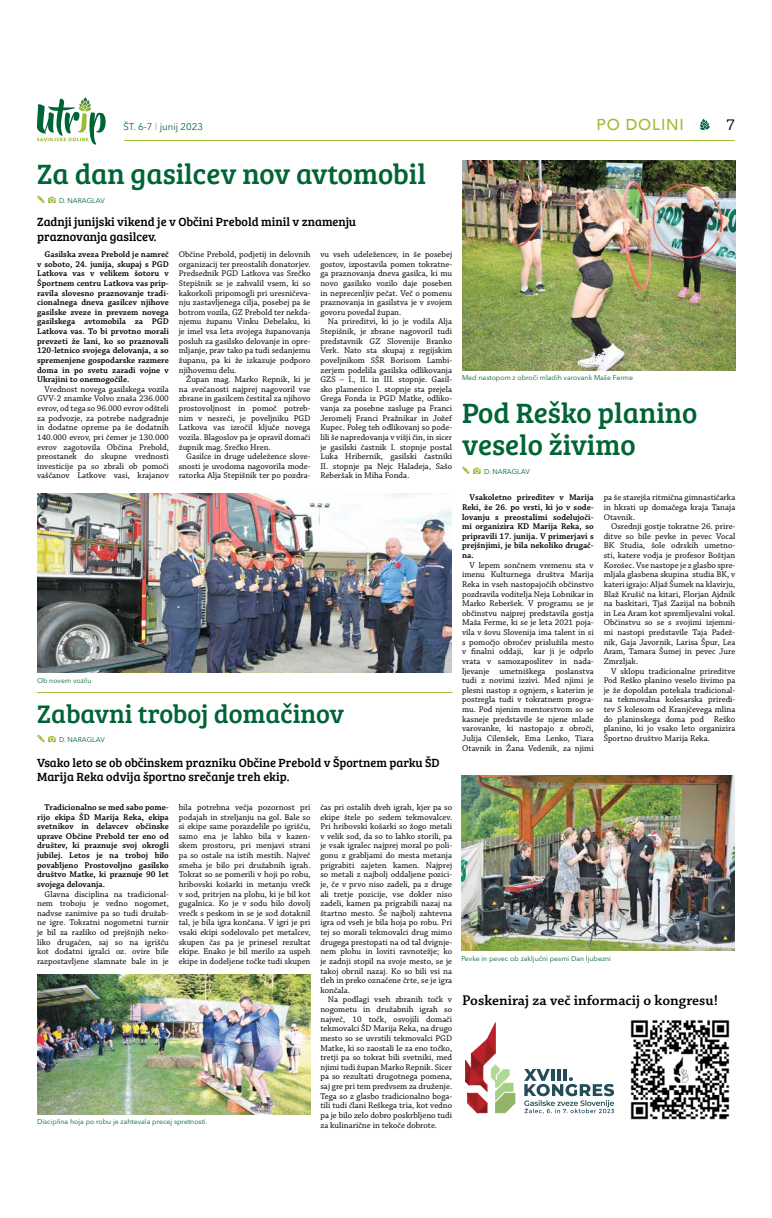
<style>
.page{position:relative;width:772px;height:1218px;background:#fff}
.page>*{position:absolute;margin:0;border:0;box-sizing:border-box;transform-origin:0 0}
.t1{font:28.88px/31.5px "Bree Serif";color:#006437}
.t2{font:26.25px "Bree Serif";color:#006437}
.t3{font:16.62px "Chaparral Pro";color:#000}
.t4{font:500 15.75px "Avenir";letter-spacing:.05em;color:#9ebb36}
.t5{font:600 14.88px "Chaparral Pro";color:#000}
.t6{font:12.25px/14px "Bree Serif";color:#000}
.t7{font:9.62px "Avenir Next LT Pro";color:#006437}
.t8{font:8.75px/9.6px "Chaparral Pro";color:#000;text-align:justify}
.t9{font:600 8.75px/9.6px "Chaparral Pro";color:#000;text-align:justify}
.t10{font:7px "Avenir Next LT Pro";color:#006437}
.s1{color:#9ebb36}
</style>
<div class="page">
<svg style="left:700px;top:119px;width:9px;height:11px"></svg>
<hr style="left:124px;top:140px;width:610px;height:1px;background:#9ebb36">
<svg style="left:37px;top:97px;width:69px;height:48px"></svg>
<svg style="left:462px;top:466px;width:18px;height:8px"></svg>
<img style="left:462px;top:160px;width:273px;height:210px">
<hr style="left:37px;top:692px;width:415px;height:1px;background:#9ebb36">
<img style="left:461px;top:775px;width:273px;height:175px">
<svg style="left:37px;top:735px;width:19px;height:7px"></svg>
<img style="left:37px;top:975px;width:273px;height:139px">
<svg style="left:37px;top:195px;width:19px;height:8px"></svg>
<img style="left:38px;top:494px;width:413px;height:179px">
<img style="left:630px;top:1020px;width:100px;height:100px">
<svg style="left:524px;top:1069px;width:90px;height:45px"></svg>
<svg style="left:465px;top:1022px;width:50px;height:91px"></svg>
<p class="t7" style="left:124px;top:121px;width:81px">ŠT. 6-7 <span class="s1">I</span> junij 2023</p>
<h3 class="t4" style="left:596px;top:111px;width:89px">PO DOLINI</h3>
<h3 class="t3" style="left:725px;top:116px;width:10px">7</h3>
<h1 class="t1" style="left:37px;top:156px;width:390px">Za dan gasilcev nov avtomobil</h1>
<p class="t10" style="left:59px;top:196px;width:47px">D. NARAGLAV</p>
<h3 class="t6" style="left:37px;top:215px;width:320px">Zadnji junijski vikend je v Občini Prebold minil v znamenju praznovanja gasilcev.</h3>
<p class="t9" style="left:37px;top:250px;width:133px;text-indent:7px">Gasilska zveza Prebold je namreč v soboto, 24. junija, skupaj s PGD Latkova vas v velikem šotoru v Športnem centru Latkova vas prip&shy;ravila slovesno praznovanje tradi&shy;cionalnega dneva gasilcev njihove gasilske zveze in prevzem novega gasilskega avtomobila za PGD Latkova vas. To bi prvotno morali prevzeti že lani, ko so praznovali 120-letnico svojega delovanja, a so spremenjene gospodarske razmere doma in po svetu zaradi vojne v Ukrajini to onemogočile.</p>
<p class="t8" style="left:37px;top:385px;width:133px;text-indent:7px">Vrednost novega gasilskega vozila GVV-2 znamke Volvo znaša 236.000 evrov, od tega so 96.000 evrov odšteli za podvozje, za potrebe nadgradnje in dodatne opreme pa še dodatnih 140.000 evrov, pri čemer je 130.000 evrov zagotovila Občina Prebold, preostanek do skupne vrednosti investicije pa so zbrali ob pomoči vaščanov Latkove vasi, krajanov</p>
<p class="t8" style="left:179px;top:250px;width:133px">Občine Prebold, podjetij in delovnih organizacij ter preostalih donatorjev.<br>Predsednik PGD Latkova vas Srečko Stepišnik se je zahvalil vsem, ki so kakorkoli pripomogli pri uresničeva&shy;nju zastavljenega cilja, posebej pa še botrom vozila, GZ Prebold ter nekda&shy;njemu županu Vinku Debelaku, ki je imel vsa leta svojega županovanja posluh za gasilsko delovanje in opre&shy;mljanje, prav tako pa tudi sedanjemu županu, pa ki že izkazuje podporo njihovemu delu.</p>
<p class="t8" style="left:179px;top:375px;width:133px;text-indent:7px">Župan mag. Marko Repnik, ki je na svečanosti najprej nagovoril vse zbrane in gasilcem čestital za njihovo prostovoljnost in pomoč potreb&shy;nim v nesreči, je poveljniku PGD Latkova vas izročil ključe novega vozila. Blagoslov pa je opravil domači župnik mag. Srečko Hren.</p>
<p class="t8" style="left:179px;top:452px;width:133px;text-indent:7px">Gasilce in druge udeležence slove&shy;snosti je uvodoma nagovorila mode&shy;ratorka Alja Stepišnik ter po pozdra-</p>
<p class="t8" style="left:320px;top:250px;width:133px">vu vseh udeležencev, in še posebej gostov, izpostavila pomen tokratne&shy;ga praznovanja dneva gasilca, ki mu novo gasilsko vozilo daje poseben in neprecenljiv pečat. Več o pomenu praznovanja in gasilstva je v svojem govoru povedal župan.</p>
<p class="t8" style="left:320px;top:317px;width:133px;text-indent:7px">Na prireditvi, ki jo je vodila Alja Stepišnik, je zbrane nagovoril tudi predstavnik GZ Slovenije Branko Verk. Nato sta skupaj z regijskim poveljnikom SŠR Borisom Lambi&shy;zerjem podelila gasilska odlikovanja GZS – I., II. in III. stopnje. Gasil&shy;sko plamenico I. stopnje sta prejela Grega Fonda iz PGD Matke, odliko&shy;vanja za posebne zasluge pa Franci Jeromelj Franci Pražnikar in Jožef Kupec. Poleg teh odlikovanj so pode&shy;lili še napredovanja v višji čin, in sicer je gasilski častnik I. stopnje postal Luka Hribernik, gasilski častniki II. stopnje pa Nejc Haladeja, Sašo Reberšak in Miha Fonda.</p>
<p class="t10" style="left:37px;top:676px;width:56px">Ob novem vozilu</p>
<h2 class="t2" style="left:37px;top:695px;width:308px">Zabavni troboj domačinov</h2>
<p class="t10" style="left:59px;top:735px;width:47px">D. NARAGLAV</p>
<h3 class="t6" style="left:37px;top:755px;width:404px">Vsako leto se ob občinskem prazniku Občine Prebold v Športnem parku ŠD<br>Marija Reka odvija športno srečanje treh ekip.</h3>
<p class="t9" style="left:37px;top:802px;width:133px;text-indent:7px">Tradicionalno se med sabo pome&shy;rijo ekipa ŠD Marija Reka, ekipa svetnikov in delavcev občinske uprave Občine Prebold ter eno od društev, ki praznuje svoj okrogli jubilej. Letos je na troboj bilo povabljeno Prostovoljno gasilsko društvo Matke, ki praznuje 90 let svojega delovanja.</p>
<p class="t8" style="left:37px;top:889px;width:133px;text-indent:7px">Glavna disciplina na tradicional&shy;nem troboju je vedno nogomet, nadvse zanimive pa so tudi družab&shy;ne igre. Tokratni nogometni turnir je bil za razliko od prejšnjih neko&shy;liko drugačen, saj so na igrišču kot dodatni igralci oz. ovire bile razpostavljene slamnate bale in je</p>
<p class="t8" style="left:179px;top:803px;width:133px">bila potrebna večja pozornost pri podajah in streljanju na gol. Bale so si ekipe same porazdelile po igrišču, samo ena je lahko bila v kazen&shy;skem prostoru, pri menjavi strani pa so ostale na istih mestih. Največ smeha je bilo pri družabnih igrah.<br>Tokrat so se pomerili v hoji po robu, hribovski košarki in metanju vrečk v sod, pritrjen na plohu, ki je bil kot gugalnica. Ko je v sodu bilo dovolj vrečk s peskom in se je sod dotaknil tal, je bila igra končana. V igri je pri vsaki ekipi sodelovalo pet metalcev, skupen čas pa je prinesel rezultat ekipe. Enako je bil merilo za uspeh ekipe in dodeljene točke tudi skupen</p>
<p class="t8" style="left:320px;top:803px;width:133px">čas pri ostalih dveh igrah, kjer pa so ekipe štele po sedem tekmovalcev.<br>Pri hribovski košarki so žogo metali v velik sod, da so to lahko storili, pa je vsak igralec najprej moral po poli&shy;gonu z grabljami do mesta metanja prigrabiti zajeten kamen. Najprej so metali z najbolj oddaljene pozici&shy;je, če v prvo niso zadeli, pa z druge ali tretje pozicije, vse dokler niso zadeli, kamen pa prigrabili nazaj na štartno mesto. Še najbolj zahtevna igra od vseh je bila hoja po robu. Pri tej so morali tekmovalci drug mimo drugega prestopati na od tal dvignje&shy;nem plohu in loviti ravnotežje; ko je zadnji stopil na svoje mesto, se je takoj obrnil nazaj. Ko so bili vsi na tleh in preko označene črte, se je igra končala.</p>
<p class="t8" style="left:320px;top:995px;width:133px;text-indent:7px">Na podlagi vseh zbranih točk v nogometu in družabnih igrah so največ, 10 točk, osvojili domači tekmovalci ŠD Marija Reka, na drugo mesto so se uvrstili tekmovalci PGD Matke, ki so zaostali le za eno točko, tretji pa so tokrat bili svetniki, med njimi tudi župan Marko Repnik. Sicer pa so rezultati drugotnega pomena, saj gre pri tem predvsem za druženje.<br>Tega so z glasbo tradicionalno boga&shy;tili tudi člani Reškega tria, kot vedno pa je bilo zelo dobro poskrbljeno tudi za kulinarične in tekoče dobrote.</p>
<p class="t10" style="left:37px;top:1118px;width:172px">Disciplina hoja po robu je zahtevala precej spretnosti.</p>
<p class="t10" style="left:462px;top:374px;width:172px">Med nastopom z obroči mladih varovank Maše Ferme</p>
<h1 class="t1" style="left:462px;top:396px;width:236px">Pod Reško planino veselo živimo</h1>
<p class="t10" style="left:484px;top:467px;width:47px">D. NARAGLAV</p>
<p class="t9" style="left:462px;top:493px;width:133px;text-indent:7px">Vsakoletno prireditev v Marija Reki, že 26. po vrsti, ki jo v sode&shy;lovanju s preostalimi sodelujoči&shy;mi organizira KD Marija Reka, so pripravili 17. junija. V primerjavi s prejšnjimi, je bila nekoliko drugač&shy;na.</p>
<p class="t8" style="left:462px;top:560px;width:133px;text-indent:7px">V lepem sončnem vremenu sta v imenu Kulturnega društva Marija Reka in vseh nastopajočih občinstvo pozdravila voditelja Neja Lobnikar in Marko Reberšek. V programu se je občinstvu najprej predstavila gostja Maša Ferme, ki se je leta 2021 poja&shy;vila v šovu Slovenija ima talent in si s pomočjo obročev prislužila mesto v finalni oddaji, kar ji je odprlo vrata v samozaposlitev in nada&shy;ljevanje umetniškega poslanstva tudi z novimi izzivi. Med njimi je plesni nastop z ognjem, s katerim je postregla tudi v tokratnem progra&shy;mu. Pod njenim mentorstvom so se kasneje predstavile še njene mlade varovanke, ki nastopajo z obroči, Julija Cilenšek, Ema Lenko, Tiara Otavnik in Žana Vedenik, za njimi</p>
<p class="t8" style="left:603px;top:493px;width:133px">pa še starejša ritmična gimnastičarka in hkrati up domačega kraja Tanaja Otavnik.</p>
<p class="t8" style="left:603px;top:522px;width:133px;text-indent:7px">Osrednji gostje tokratne 26. prire&shy;ditve so bile pevke in pevec Vocal BK Studia, šole odrskih umetno&shy;sti, katere vodja je profesor Boštjan Korošec. Vse nastope je z glasbo spre&shy;mljala glasbena skupina studia BK, v kateri igrajo: Aljaž Šumek na klavirju, Blaž Krušič na kitari, Florjan Ajdnik na baskitari, Tjaš Zazijal na bobnih in Lea Aram kot spremljevalni vokal.<br>Občinstvu so se s svojimi izjemni&shy;mi nastopi predstavile Taja Padež&shy;nik, Gaja Javornik, Larisa Špur, Lea Aram, Tamara Šumej in pevec Jure Zmrzljak.</p>
<p class="t8" style="left:603px;top:666px;width:133px;text-indent:7px">V sklopu tradicionalne prireditve Pod Reško planino veselo živimo pa je že dopoldan potekala tradicional&shy;na tekmovalna kolesarska priredi&shy;tev S kolesom od Kranjčevega mlina do planinskega doma pod Reško planino, ki jo vsako leto organizira Športno društvo Marija Reka.</p>
<p class="t10" style="left:461px;top:954px;width:151px">Pevke in pevec ob zaključni pesmi Dan ljubezni</p>
<h3 class="t5" style="left:462px;top:991px;width:257px">Poskeniraj za več informacij o kongresu!</h3>
</div>
